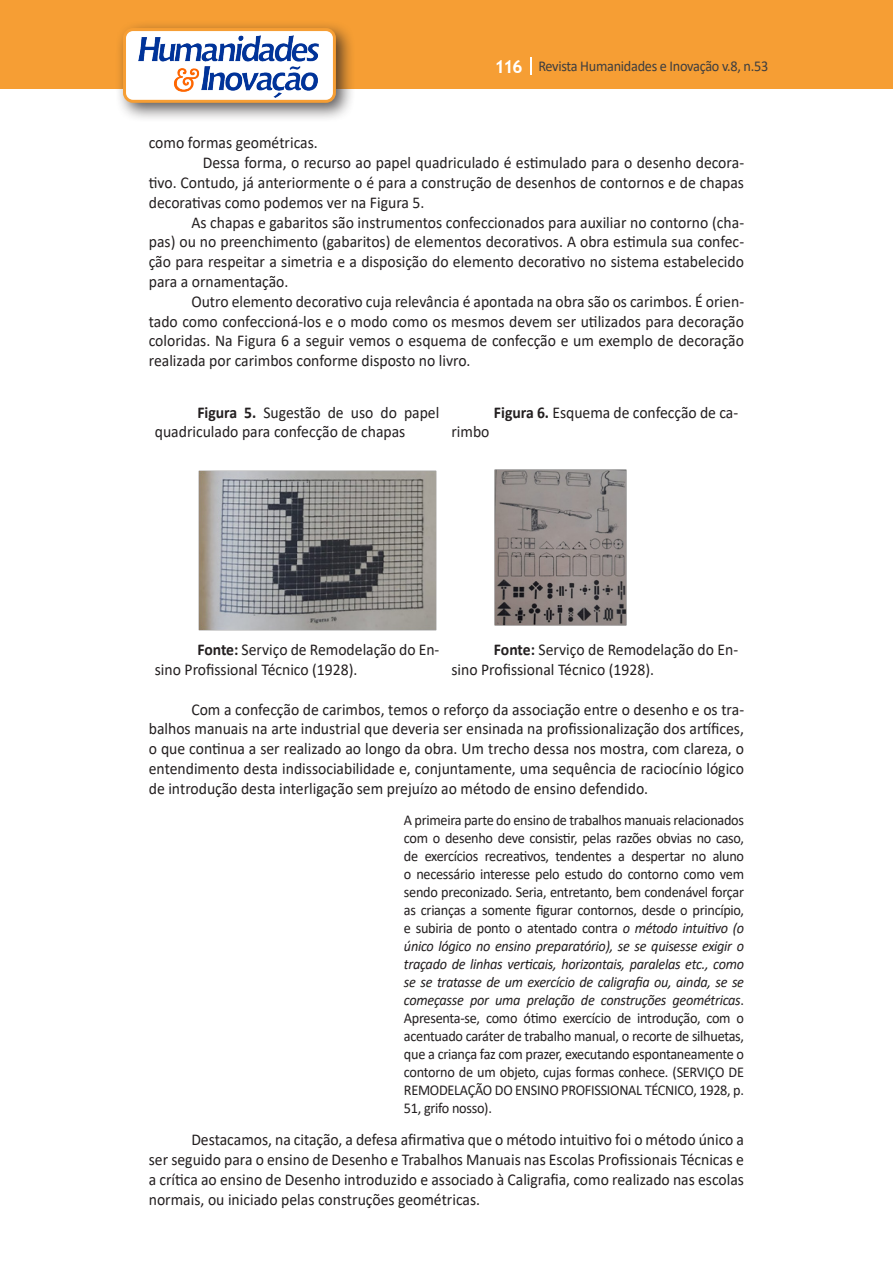
<style>
.page{position:relative;width:893px;height:1263px;background:#fff}
.page>*{position:absolute;margin:0;border:0;box-sizing:border-box;transform-origin:0 0}
.Texto{font:16.5px/19.8px "Calibri";color:#231f20;text-align:justify;scale:.95 1}
.citacao{font:15px/18px "Calibri";letter-spacing:-.02em;color:#231f20;text-align:justify;scale:.95 1}
.t1{font:15px "Calibri";letter-spacing:-.02em;color:#3e3e3f;scale:.95 1}
.s1{font-family:"Trebuchet MS";font-weight:700;font-size:18px;color:#fff}
.s2{font-weight:700}
.s3{font-style:italic}
</style>
<div class="page">
<div style="left:0;top:0;width:893px;height:88px;background:#f69e34"></div>
<svg style="left:530px;top:57px;width:2px;height:18px"></svg>
<div style="left:115px;top:20px;width:241px;height:103px;background:#231f20;opacity:.75"></div>
<div style="left:125px;top:30px;width:209px;height:71px;background:#fff;border-radius:9px"></div>
<img style="left:138px;top:35px;width:181px;height:62px">
<div style="left:123px;top:28px;width:213px;height:75px;border:3px solid #f69e34;border-radius:9px"></div>
<img style="left:198px;top:470px;width:238px;height:161px">
<img style="left:495px;top:470px;width:132px;height:156px">
<p class="t1" style="left:495px;top:56px;width:290px"><span class="s1">116</span> Revista Humanidades e Inovação v.8, n.53</p>
<p class="Texto" style="left:149px;top:133px;width:179px">como formas geométricas.</p>
<p class="Texto" style="left:149px;top:152px;width:628px;text-indent:54px">Dessa forma, o recurso ao papel quadriculado é estimulado para o desenho decora&shy;tivo. Contudo, já anteriormente o é para a construção de desenhos de contornos e de chapas decorativas como podemos ver na Figura 5.</p>
<p class="Texto" style="left:149px;top:212px;width:628px;text-indent:43px">As chapas e gabaritos são instrumentos confeccionados para auxiliar no contorno (cha&shy;pas) ou no preenchimento (gabaritos) de elementos decorativos. A obra estimula sua confec&shy;ção para respeitar a simetria e a disposição do elemento decorativo no sistema estabelecido para a ornamentação.</p>
<p class="Texto" style="left:149px;top:291px;width:628px;text-indent:43px">Outro elemento decorativo cuja relevância é apontada na obra são os carimbos. É orien&shy;tado como confeccioná-los e o modo como os mesmos devem ser utilizados para decoração coloridas. Na Figura 6 a seguir vemos o esquema de confecção e um exemplo de decoração realizada por carimbos conforme disposto no livro.</p>
<p class="Texto" style="left:155px;top:402px;width:301px;text-indent:43px"><span class="s2">Figura 5.</span> Sugestão de uso do papel quadriculado para confecção de chapas</p>
<p class="Texto" style="left:494px;top:402px;width:259px"><span class="s2">Figura 6.</span> Esquema de confecção de ca-</p>
<p class="Texto" style="left:451px;top:422px;width:42px">rimbo</p>
<p class="Texto" style="left:155px;top:639px;width:301px;text-indent:43px"><span class="s2">Fonte:</span> Serviço de Remodelação do En&shy;sino Profissional Técnico (1928).</p>
<p class="Texto" style="left:451px;top:639px;width:303px;text-indent:43px"><span class="s2">Fonte:</span> Serviço de Remodelação do En&shy;sino Profissional Técnico (1928).</p>
<p class="Texto" style="left:149px;top:699px;width:628px;text-indent:43px">Com a confecção de carimbos, temos o reforço da associação entre o desenho e os tra&shy;balhos manuais na arte industrial que deveria ser ensinada na profissionalização dos artífices, o que continua a ser realizado ao longo da obra. Um trecho dessa nos mostra, com clareza, o entendimento desta indissociabilidade e, conjuntamente, uma sequência de raciocínio lógico de introdução desta interligação sem prejuízo ao método de ensino defendido.</p>
<p class="citacao" style="left:404px;top:810px;width:360px">A primeira parte do ensino de trabalhos manuais relacionados com o desenho deve consistir, pelas razões obvias no caso, de exercícios recreativos, tendentes a despertar no aluno o necessário interesse pelo estudo do contorno como vem sendo preconizado. Seria, entretanto, bem condenável forçar as crianças a somente figurar contornos, desde o princípio, e subiria de ponto o atentado contra <span class="s3">o método intuitivo (o único lógico no ensino preparatório), se se quisesse exigir o traçado de linhas verticais, horizontais, paralelas etc., como se se tratasse de um exercício de caligrafia ou, ainda, se se começasse por uma prelação de construções geométricas</span>.<br>Apresenta-se, como ótimo exercício de introdução, com o acentuado caráter de trabalho manual, o recorte de silhuetas, que a criança faz com prazer, executando espontaneamente o contorno de um objeto, cujas formas conhece. (SERVIÇO DE REMODELAÇÃO DO ENSINO PROFISSIONAL TÉCNICO, 1928, p.<br>51, grifo nosso).</p>
<p class="Texto" style="left:149px;top:1129px;width:628px;text-indent:43px">Destacamos, na citação, a defesa afirmativa que o método intuitivo foi o método único a ser seguido para o ensino de Desenho e Trabalhos Manuais nas Escolas Profissionais Técnicas e a crítica ao ensino de Desenho introduzido e associado à Caligrafia, como realizado nas escolas normais, ou iniciado pelas construções geométricas.</p>
</div>
